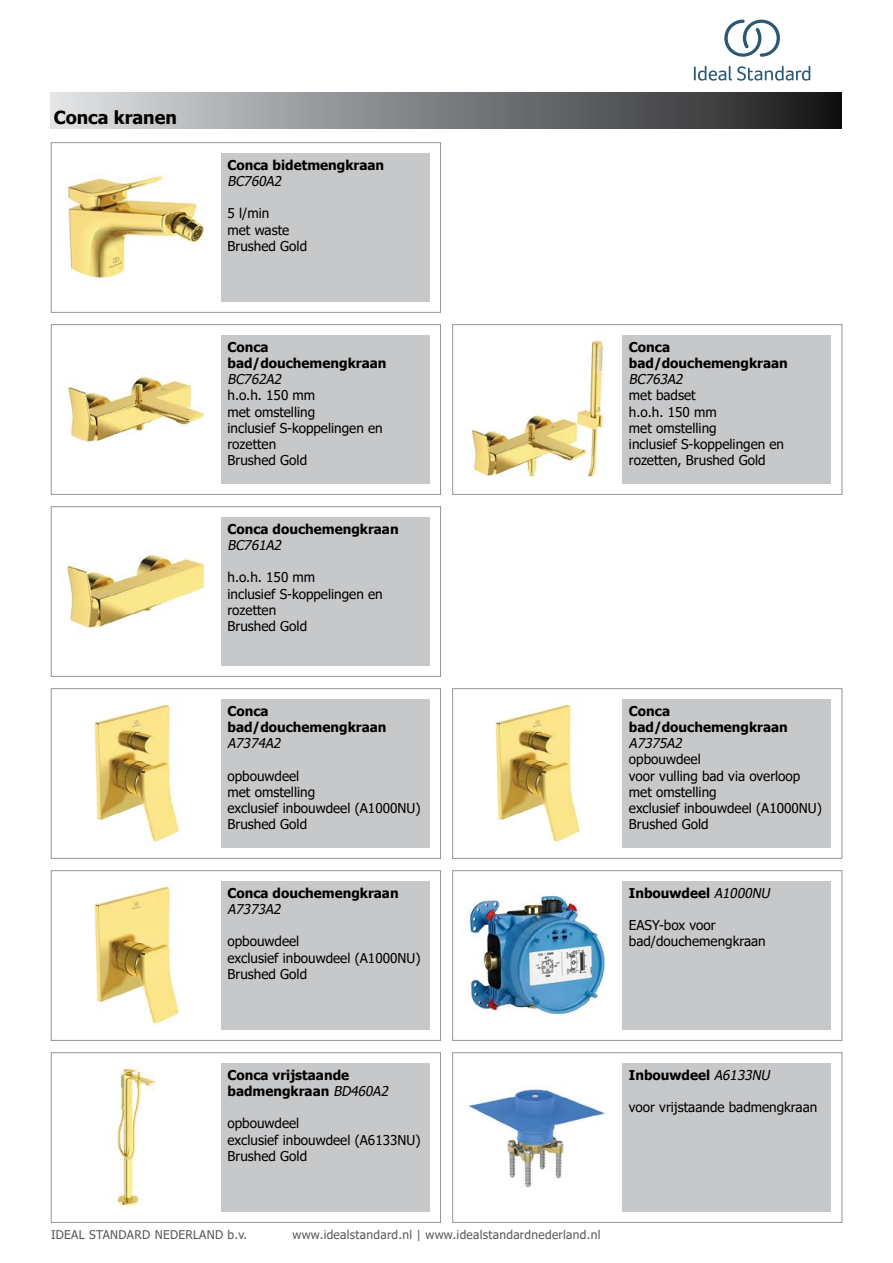
<style>
.page{position:relative;width:893px;height:1263px;background:#fff}
.page>*{position:absolute;margin:0;border:0;box-sizing:border-box;transform-origin:0 0}
.t1{font:700 18px "Tahoma";color:#000}
.t2{font:13.5px/16.2px "Tahoma";color:#000}
.t3{font:700 13.5px/16.2px "Tahoma";color:#000}
.t4{font:italic 13.5px "Tahoma";color:#000}
.t5{font:12px "Tahoma";letter-spacing:.025em;color:#58595b}
.s1{font-weight:400;font-style:italic}
</style>
<div class="page">
<div style="left:51px;top:92px;width:791px;height:37px;background:linear-gradient(to right,#dee1e3,#1a1a1b)"></div>
<div style="left:51px;top:506px;width:390px;height:170px;border:1px solid #939598"></div>
<img style="left:65px;top:554px;width:140px;height:75px">
<div style="left:221px;top:517px;width:209px;height:149px;background:#c7c8ca"></div>
<div style="left:51px;top:688px;width:390px;height:170px;border:1px solid #939598"></div>
<img style="left:94px;top:701px;width:85px;height:141px">
<div style="left:221px;top:699px;width:209px;height:149px;background:#c7c8ca"></div>
<div style="left:452px;top:688px;width:390px;height:170px;border:1px solid #939598"></div>
<img style="left:495px;top:701px;width:85px;height:141px">
<div style="left:622px;top:699px;width:209px;height:149px;background:#c7c8ca"></div>
<div style="left:51px;top:870px;width:390px;height:170px;border:1px solid #939598"></div>
<img style="left:94px;top:883px;width:85px;height:141px">
<div style="left:221px;top:881px;width:209px;height:149px;background:#c7c8ca"></div>
<div style="left:452px;top:870px;width:390px;height:170px;border:1px solid #939598"></div>
<img style="left:469px;top:895px;width:136px;height:120px">
<div style="left:622px;top:881px;width:209px;height:149px;background:#c7c8ca"></div>
<div style="left:51px;top:324px;width:390px;height:171px;border:1px solid #939598"></div>
<img style="left:66px;top:376px;width:139px;height:67px">
<div style="left:221px;top:335px;width:209px;height:149px;background:#c7c8ca"></div>
<div style="left:452px;top:324px;width:390px;height:171px;border:1px solid #939598"></div>
<img style="left:471px;top:338px;width:133px;height:139px">
<div style="left:622px;top:335px;width:209px;height:149px;background:#c7c8ca"></div>
<div style="left:51px;top:142px;width:390px;height:171px;border:1px solid #939598"></div>
<img style="left:67px;top:174px;width:138px;height:105px">
<div style="left:221px;top:153px;width:209px;height:149px;background:#c7c8ca"></div>
<div style="left:51px;top:1052px;width:390px;height:170px;border:1px solid #939598"></div>
<img style="left:113px;top:1068px;width:43px;height:138px">
<div style="left:221px;top:1063px;width:209px;height:149px;background:#c7c8ca"></div>
<div style="left:452px;top:1052px;width:390px;height:170px;border:1px solid #939598"></div>
<img style="left:466px;top:1085px;width:139px;height:103px">
<div style="left:622px;top:1063px;width:209px;height:149px;background:#c7c8ca"></div>
<svg style="left:694px;top:66px;width:116px;height:15px"></svg>
<svg style="left:724px;top:20px;width:56px;height:37px"></svg>
<h1 class="t1" style="left:54px;top:105px;width:125px">Conca kranen</h1>
<p class="t3" style="left:227px;top:157px;width:158px">Conca bidetmengkraan</p>
<p class="t4" style="left:227px;top:172px;width:59px">BC760A2</p>
<p class="t2" style="left:227px;top:206px;width:81px">5 l/min<br>met waste<br>Brushed Gold</p>
<p class="t3" style="left:227px;top:339px;width:160px">Conca bad/douchemengkraan</p>
<p class="t4" style="left:227px;top:370px;width:59px">BC762A2</p>
<p class="t2" style="left:227px;top:388px;width:157px">h.o.h. 150 mm<br>met omstelling<br>inclusief S-koppelingen en rozetten<br>Brushed Gold</p>
<p class="t3" style="left:227px;top:521px;width:173px">Conca douchemengkraan</p>
<p class="t4" style="left:227px;top:536px;width:59px">BC761A2</p>
<p class="t2" style="left:227px;top:570px;width:157px">h.o.h. 150 mm<br>inclusief S-koppelingen en rozetten<br>Brushed Gold</p>
<p class="t3" style="left:227px;top:703px;width:160px">Conca bad/douchemengkraan</p>
<p class="t4" style="left:227px;top:734px;width:58px">A7374A2</p>
<p class="t2" style="left:227px;top:768px;width:194px">opbouwdeel<br>met omstelling<br>exclusief inbouwdeel (A1000NU)<br>Brushed Gold</p>
<p class="t3" style="left:227px;top:885px;width:173px">Conca douchemengkraan</p>
<p class="t4" style="left:227px;top:900px;width:58px">A7373A2</p>
<p class="t2" style="left:227px;top:934px;width:194px">opbouwdeel<br>exclusief inbouwdeel (A1000NU)<br>Brushed Gold</p>
<p class="t3" style="left:629px;top:339px;width:160px">Conca bad/douchemengkraan</p>
<p class="t4" style="left:629px;top:370px;width:59px">BC763A2</p>
<p class="t2" style="left:629px;top:388px;width:157px">met badset<br>h.o.h. 150 mm<br>met omstelling<br>inclusief S-koppelingen en rozetten, Brushed Gold</p>
<p class="t3" style="left:629px;top:703px;width:160px">Conca bad/douchemengkraan</p>
<p class="t4" style="left:629px;top:734px;width:58px">A7375A2</p>
<p class="t2" style="left:629px;top:752px;width:194px">opbouwdeel<br>voor vulling bad via overloop met omstelling<br>exclusief inbouwdeel (A1000NU)<br>Brushed Gold</p>
<p class="t3" style="left:629px;top:885px;width:146px">Inbouwdeel <span class="s1">A1000NU</span></p>
<p class="t2" style="left:629px;top:918px;width:138px">EASY-box voor bad/douchemengkraan</p>
<p class="t3" style="left:227px;top:1067px;width:166px">Conca vrijstaande badmengkraan <span class="s1">BD460A2</span></p>
<p class="t2" style="left:227px;top:1116px;width:194px">opbouwdeel<br>exclusief inbouwdeel (A6133NU)<br>Brushed Gold</p>
<p class="t5" style="left:51px;top:1227px;width:198px">IDEAL STANDARD NEDERLAND b.v.</p>
<p class="t5" style="left:292px;top:1227px;width:309px">www.idealstandard.nl | www.idealstandardnederland.nl</p>
<p class="t3" style="left:629px;top:1067px;width:146px">Inbouwdeel <span class="s1">A6133NU</span></p>
<p class="t2" style="left:629px;top:1100px;width:190px">voor vrijstaande badmengkraan</p>
</div>
